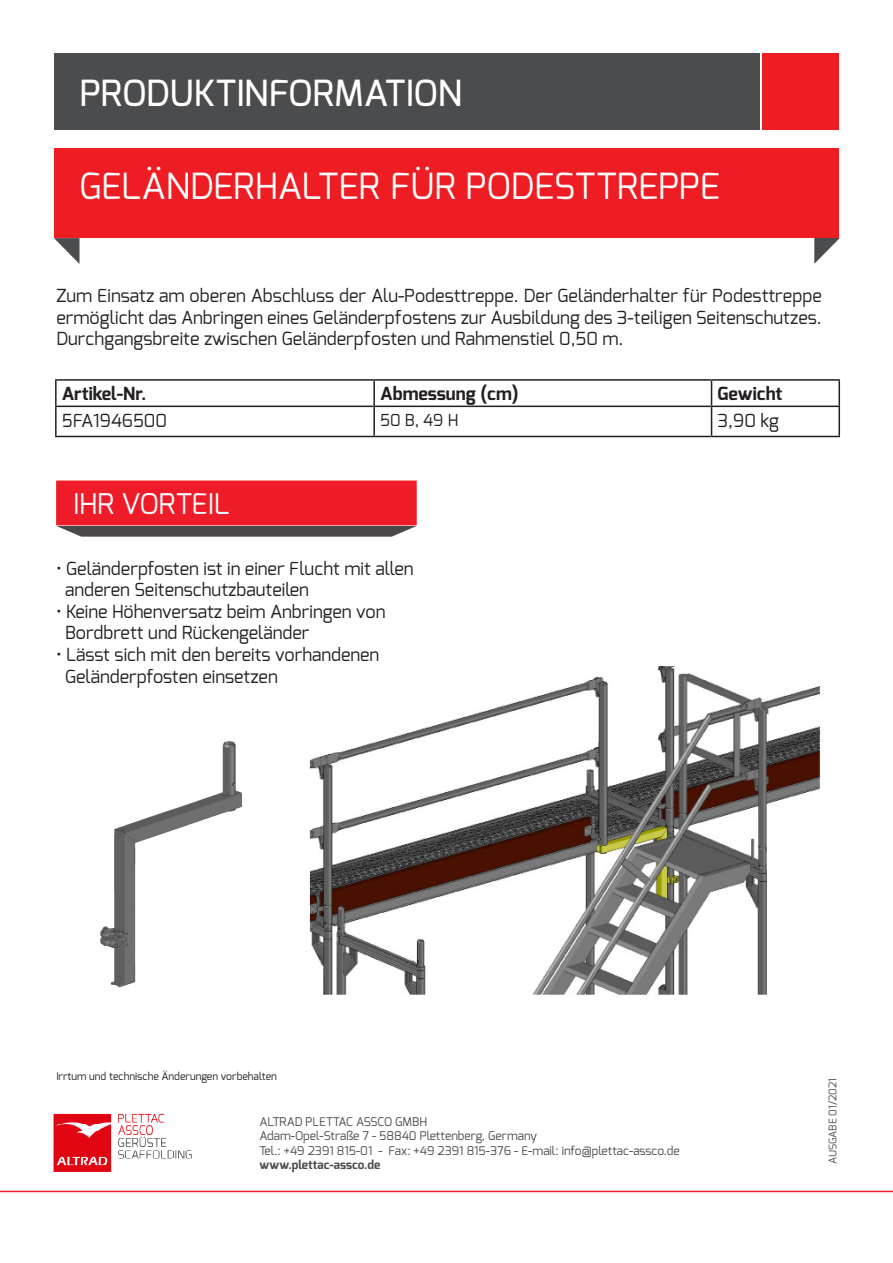
<style>
.page{position:relative;width:893px;height:1263px;background:#fff}
.page>*{position:absolute;margin:0;border:0;box-sizing:border-box;transform-origin:0 0}
.t1{font:36px "Exo";letter-spacing:-.005em;color:#fff}
.t2{font:500 36px "Exo";color:#fff}
.t3{font:28.5px "Exo";color:#fff}
.t4{font:18px/21.6px "Exo";color:#231f20}
.t5{font:700 18px "Exo";color:#231f20}
.t6{font:16.5px "Exo";color:#231f20}
.t7{font:12px/14.4px "Exo";color:#4b4c4d}
.t8{font:700 12px "Exo";color:#4b4c4d}
.t9{font:10.5px "Exo";color:#231f20}
.t10{font:10.5px "Exo";color:#4b4c4d}
</style>
<div class="page">
<div style="left:54px;top:149px;width:785px;height:89px;background:#ee1d23"></div>
<svg style="left:54px;top:238px;width:26px;height:26px"></svg>
<svg style="left:814px;top:238px;width:26px;height:26px"></svg>
<div style="left:54px;top:53px;width:706px;height:77px;background:#4b4c4d"></div>
<div style="left:762px;top:53px;width:77px;height:77px;background:#ee1d23"></div>
<hr style="left:0;top:1191px;width:893px;height:1px;background:#ee1d23">
<img style="left:53px;top:1113px;width:139px;height:59px">
<hr style="left:55px;top:379px;width:319px;height:2px;background:#231f20">
<hr style="left:55px;top:381px;width:2px;height:25px;background:#231f20">
<hr style="left:374px;top:379px;width:337px;height:2px;background:#231f20">
<hr style="left:373px;top:381px;width:2px;height:25px;background:#231f20">
<hr style="left:711px;top:379px;width:129px;height:2px;background:#231f20">
<hr style="left:838px;top:381px;width:2px;height:25px;background:#231f20">
<hr style="left:55px;top:406px;width:319px;height:1px;background:#231f20">
<hr style="left:55px;top:407px;width:2px;height:29px;background:#231f20">
<hr style="left:374px;top:406px;width:337px;height:1px;background:#231f20">
<hr style="left:373px;top:407px;width:2px;height:29px;background:#231f20">
<hr style="left:711px;top:406px;width:129px;height:1px;background:#231f20">
<svg style="left:711px;top:381px;width:1px;height:55px"></svg>
<hr style="left:838px;top:407px;width:2px;height:29px;background:#231f20">
<hr style="left:55px;top:436px;width:319px;height:1px;background:#231f20">
<hr style="left:374px;top:436px;width:337px;height:1px;background:#231f20">
<hr style="left:711px;top:436px;width:129px;height:1px;background:#231f20">
<img style="left:309px;top:666px;width:512px;height:329px">
<svg style="left:56px;top:480px;width:361px;height:57px"></svg>
<img style="left:100px;top:741px;width:142px;height:247px">
<h1 class="t2" style="left:80px;top:70px;width:384px">PRODUKTINFORMATION</h1>
<h1 class="t1" style="left:80px;top:163px;width:642px">GELÄNDERHALTER FÜR PODESTTREPPE</h1>
<p class="t4" style="left:56px;top:284px;width:767px;text-align:justify">Zum Einsatz am oberen Abschluss der Alu-Podesttreppe. Der Geländerhalter für Podesttreppe ermöglicht das Anbringen eines Geländerpfostens zur Ausbildung des 3-teiligen Seitenschutzes.<br>Durchgangsbreite zwischen Geländerpfosten und Rahmenstiel 0,50 m.</p>
<p class="t5" style="left:62px;top:382px;width:86px">Artikel-Nr.</p>
<p class="t5" style="left:380px;top:382px;width:140px">Abmessung (cm)</p>
<p class="t5" style="left:717px;top:382px;width:66px">Gewicht</p>
<p class="t4" style="left:62px;top:409px;width:107px">5FA1946500</p>
<p class="t6" style="left:380px;top:409px;width:79px">50 B, 49 H</p>
<p class="t4" style="left:717px;top:409px;width:63px">3,90 kg</p>
<h2 class="t3" style="left:73px;top:486px;width:158px">IHR VORTEIL</h2>
<p class="t4" style="left:65px;top:557px;width:350px;text-indent:-9px">• Geländerpfosten ist in einer Flucht mit allen anderen Seitenschutzbauteilen</p>
<p class="t4" style="left:65px;top:600px;width:322px;text-indent:-9px">• Keine Höhenversatz beim Anbringen von<br>Bordbrett und Rückengeländer</p>
<p class="t4" style="left:65px;top:644px;width:316px;text-indent:-9px">• Lässt sich mit den bereits vorhandenen<br>Geländerpfosten einsetzen</p>
<p class="t9" style="left:56px;top:1069px;width:222px">Irrtum und technische Änderungen vorbehalten</p>
<p class="t7" style="left:259px;top:1114px;width:422px">ALTRAD PLETTAC ASSCO GMBH<br>Adam-Opel-Straße 7 - 58840 Plettenberg, Germany<br>Tel.: +49 2391 815-01 - Fax: +49 2391 815-376 - E-mail: info@plettac-assco.de</p>
<p class="t8" style="left:259px;top:1157px;width:122px">www.plettac-assco.de</p>
<p class="t10" style="left:826px;top:1164px;width:88px;rotate:-90deg">AUSGABE 01/2021</p>
</div>
